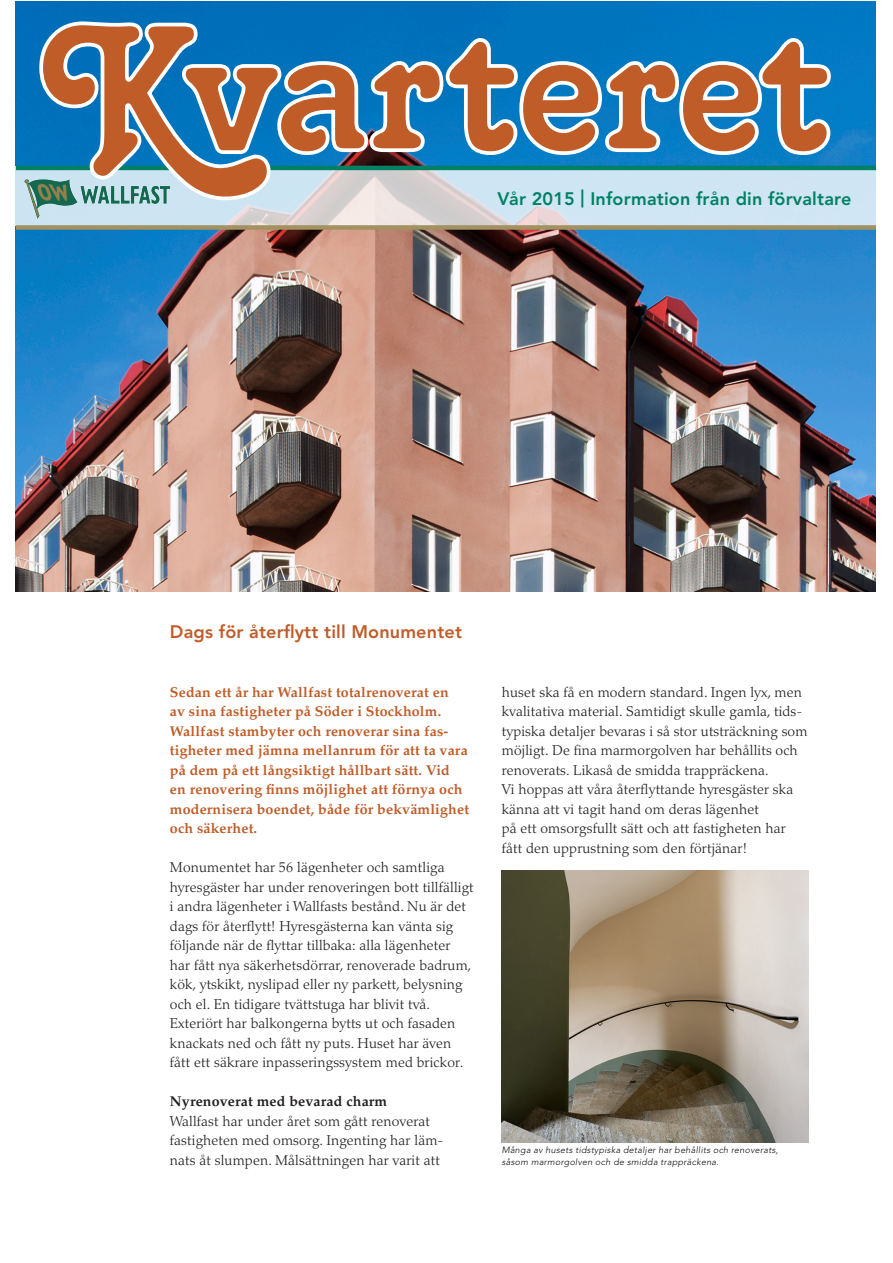
<style>
.page{position:relative;width:893px;height:1263px;background:#fff}
.page>*{position:absolute;margin:0;border:0;box-sizing:border-box;transform-origin:0 0}
.Mellanrubrik{font:800 18px "Avenir LT Std";letter-spacing:.01em;color:#008164}
.Mellanrubrik-2{font:800 18px "Avenir LT Std";letter-spacing:.01em;color:#c05c28}
.Brödtext{font:300 14.25px/19.5px "Palatino LT Std";letter-spacing:.01em;color:#231f20}
.Brödtext_FET{font:700 14.25px/19.5px "Palatino LT Std";letter-spacing:.01em;color:#c05c28}
.Brödtext-2{font:700 14.25px "Palatino LT Std";letter-spacing:.01em;color:#231f20}
.Adress_txt{font:italic 300 9px/12px "Avenir LT Std";letter-spacing:.03em;color:#090d09}
</style>
<div class="page">
<img style="left:16px;top:1px;width:860px;height:590px">
<svg style="left:16px;top:170px;width:860px;height:55px;background:#d5e0ea"></svg>
<hr style="left:16px;top:166px;width:860px;height:4px;background:#008164">
<div style="left:16px;top:225px;width:860px;height:5px;background:#a29161"></div>
<svg style="left:37px;top:20px;width:796px;height:182px;background:#728c9e"></svg>
<img style="left:24px;top:179px;width:146px;height:40px">
<img style="left:501px;top:871px;width:307px;height:271px">
<p class="Mellanrubrik" style="left:498px;top:188px;width:355px">Vår 2015 | Information från din förvaltare</p>
<p class="Mellanrubrik-2" style="left:170px;top:621px;width:294px">Dags för återflytt till Monumentet</p>
<p class="Brödtext_FET" style="left:170px;top:682px;width:301px">Sedan ett år har Wallfast totalrenoverat en<br>av sina fastigheter på Söder i Stockholm.<br>Wallfast stambyter och renoverar sina fas&shy;tigheter med jämna mellanrum för att ta vara på dem på ett långsiktigt hållbart sätt. Vid en renovering finns möjlighet att förnya och modernisera boendet, både för bekvämlighet och säkerhet.</p>
<p class="Brödtext" style="left:170px;top:858px;width:305px">Monumentet har 56 lägenheter och samtliga hyresgäster har under renoveringen bott tillfälligt</p>
<p class="Brödtext" style="left:170px;top:897px;width:303px">i andra lägenheter i Wallfasts bestånd. Nu är det dags för återflytt! Hyresgästerna kan vänta sig följande när de flyttar tillbaka: alla lägenheter har fått nya säkerhetsdörrar, renoverade badrum, kök, ytskikt, nyslipad eller ny parkett, belysning</p>
<p class="Brödtext" style="left:170px;top:994px;width:295px">och el. En tidigare tvättstuga har blivit två.<br>Exteriört har balkongerna bytts ut och fasaden knackats ned och fått ny puts. Huset har även fått ett säkrare inpasseringssystem med brickor.</p>
<p class="Brödtext-2" style="left:170px;top:1093px;width:219px">Nyrenoverat med bevarad charm</p>
<p class="Brödtext" style="left:170px;top:1111px;width:275px">Wallfast har under året som gått renoverat fastigheten med omsorg. Ingenting har läm&shy;nats åt slumpen. Målsättningen har varit att</p>
<p class="Brödtext" style="left:502px;top:682px;width:307px">huset ska få en modern standard. Ingen lyx, men kvalitativa material. Samtidigt skulle gamla, tids&shy;typiska detaljer bevaras i så stor utsträckning som möjligt. De fina marmorgolven har behållits och renoverats. Likaså de smidda trappräckena.</p>
<p class="Brödtext" style="left:502px;top:780px;width:293px">Vi hoppas att våra återflyttande hyresgäster ska känna att vi tagit hand om deras lägenhet</p>
<p class="Brödtext" style="left:502px;top:819px;width:285px">på ett omsorgsfullt sätt och att fastigheten har fått den upprustning som den förtjänar!</p>
<p class="Adress_txt" style="left:502px;top:1144px;width:278px">Många av husets tidstypiska detaljer har behållits och renoverats, såsom marmorgolven och de smidda trappräckena.</p>
</div>
